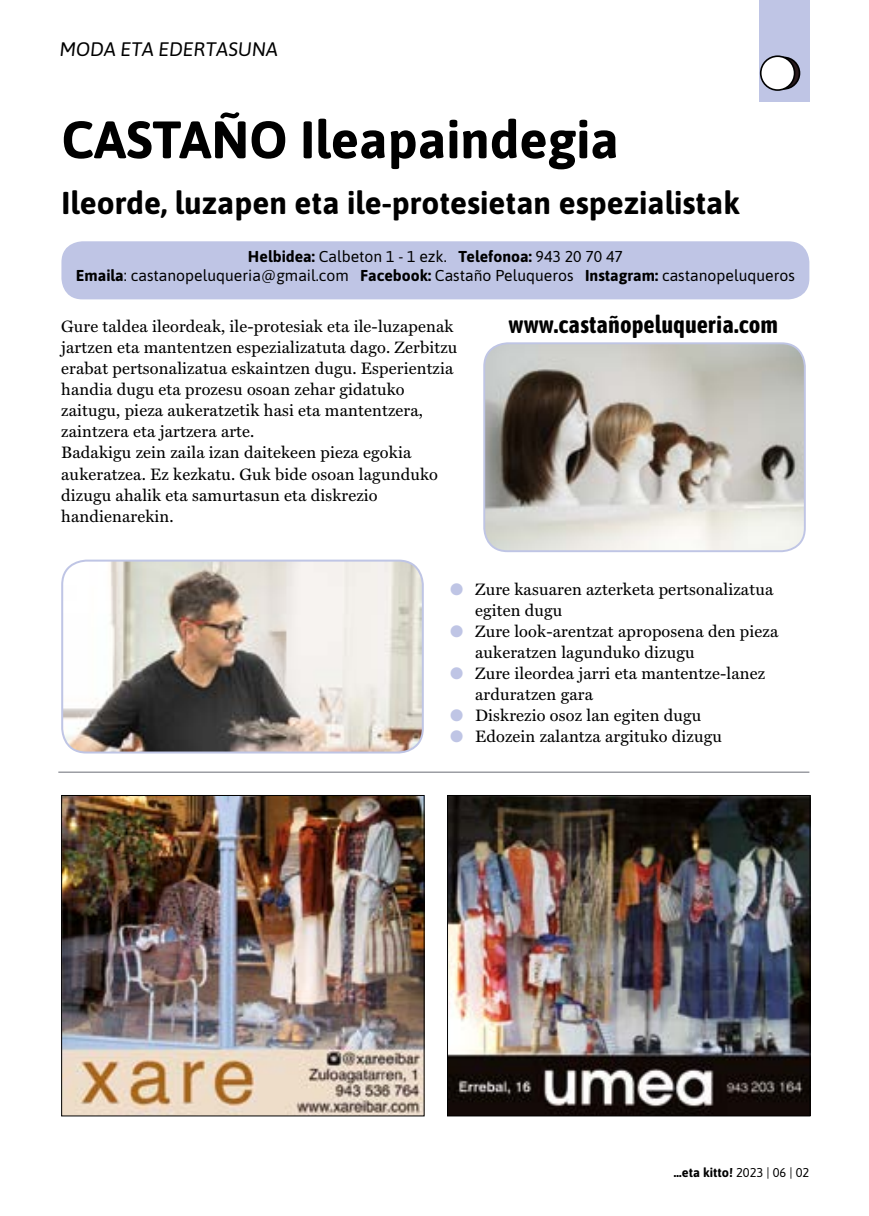
<style>
.page{position:relative;width:869px;height:1216px;background:#fff}
.page>*{position:absolute;margin:0;border:0;box-sizing:border-box;transform-origin:0 0}
.t1{font:700 52.5px "Asap";color:#000}
.t2{font:700 31.5px "Asap";color:#000}
.t3{font:700 24.5px "Asap Condensed";color:#000}
.t4{font:italic 19.6px "Asap";color:#000}
.t5{font:16.62px/21px "Miller Text";letter-spacing:.01em;color:#000}
.t6{font:15.75px/18.9px "Asap";color:#000;text-align:center}
.t7{font:700 12.78px "Asap";color:#000}
.s1{font-weight:700}
.s2{color:#bfc5e5}
.s3{font-weight:400}
</style>
<div class="page">
<div style="left:61px;top:241px;width:748px;height:58px;background:#bfc5e5;border-radius:21px"></div>
<img style="left:486px;top:343px;width:318px;height:208px">
<div style="left:483px;top:342px;width:322px;height:210px;border:2px solid #bfc5e5;border-radius:23px"></div>
<img style="left:64px;top:562px;width:358px;height:190px">
<div style="left:61px;top:559px;width:362px;height:194px;border:2px solid #bfc5e5;border-radius:24px"></div>
<img style="left:63px;top:797px;width:359px;height:317px">
<div style="left:61px;top:795px;width:363px;height:321px;border:1px solid #000"></div>
<div style="left:759px;top:0;width:50px;height:102px;background:#bfc5e5"></div>
<svg style="left:767px;top:57px;width:32px;height:32px"></svg>
<div style="left:766px;top:57px;width:34px;height:33px;border:2px solid #000;border-radius:50%"></div>
<div style="left:760px;top:56px;width:34px;height:34px;background:#fff;border-radius:50%"></div>
<div style="left:759px;top:55px;width:36px;height:36px;border:2px solid #000;border-radius:50%"></div>
<img style="left:449px;top:797px;width:359px;height:317px">
<div style="left:447px;top:795px;width:363px;height:321px;border:1px solid #000"></div>
<hr style="left:58px;top:771px;width:751px;height:1px;background:#696c76">
<p class="t4" style="left:60px;top:36px;width:220px">MODA ETA EDERTASUNA</p>
<h1 class="t1" style="left:61px;top:102px;width:558px">CASTAÑO Ileapaindegia</h1>
<h2 class="t2" style="left:61px;top:181px;width:679px">Ileorde, luzapen eta ile-protesietan espezialistak</h2>
<p class="t6" style="left:76px;top:246px;width:720px"><span class="s1">Helbidea:</span> Calbeton 1 - 1 ezk. <span class="s1">Telefonoa:</span> 943 20 70 47<br><span class="s1">Emaila</span>: castanopeluqueria@gmail.com <span class="s1">Facebook:</span> Castaño Peluqueros <span class="s1">Instagram:</span> castanopeluqueros</p>
<p class="t5" style="left:61px;top:316px;width:397px">Gure taldea ileordeak, ile-protesiak eta ile-luzapenak jartzen eta mantentzen espezializatuta dago. Zerbitzu erabat pertsonalizatua eskaintzen dugu. Esperientzia handia dugu eta prozesu osoan zehar gidatuko zaitugu, pieza aukeratzetik hasi eta mantentzera, zaintzera eta jartzera arte.<br>Badakigu zein zaila izan daitekeen pieza egokia aukeratzea. Ez kezkatu. Guk bide osoan lagunduko dizugu ahalik eta samurtasun eta diskrezio handienarekin.</p>
<h3 class="t3" style="left:508px;top:308px;width:271px">www.castañopeluqueria.com</h3>
<p class="t5" style="left:475px;top:578px;width:299px;text-indent:-25px"><span class="s2">●</span> Zure kasuaren azterketa pertsonalizatua egiten dugu</p>
<p class="t5" style="left:475px;top:620px;width:305px;text-indent:-25px"><span class="s2">●</span> Zure look-arentzat aproposena den pieza aukeratzen lagunduko dizugu</p>
<p class="t5" style="left:475px;top:662px;width:291px;text-indent:-25px"><span class="s2">●</span> Zure ileordea jarri eta mantentze-lanez arduratzen gara</p>
<p class="t5" style="left:450px;top:704px;width:252px"><span class="s2">●</span> Diskrezio osoz lan egiten dugu</p>
<p class="t5" style="left:450px;top:725px;width:273px"><span class="s2">●</span> Edozein zalantza argituko dizugu</p>
<p class="t7" style="left:673px;top:1162px;width:137px">…eta kitto! <span class="s3">2023 | 06 | 02</span></p>
</div>
